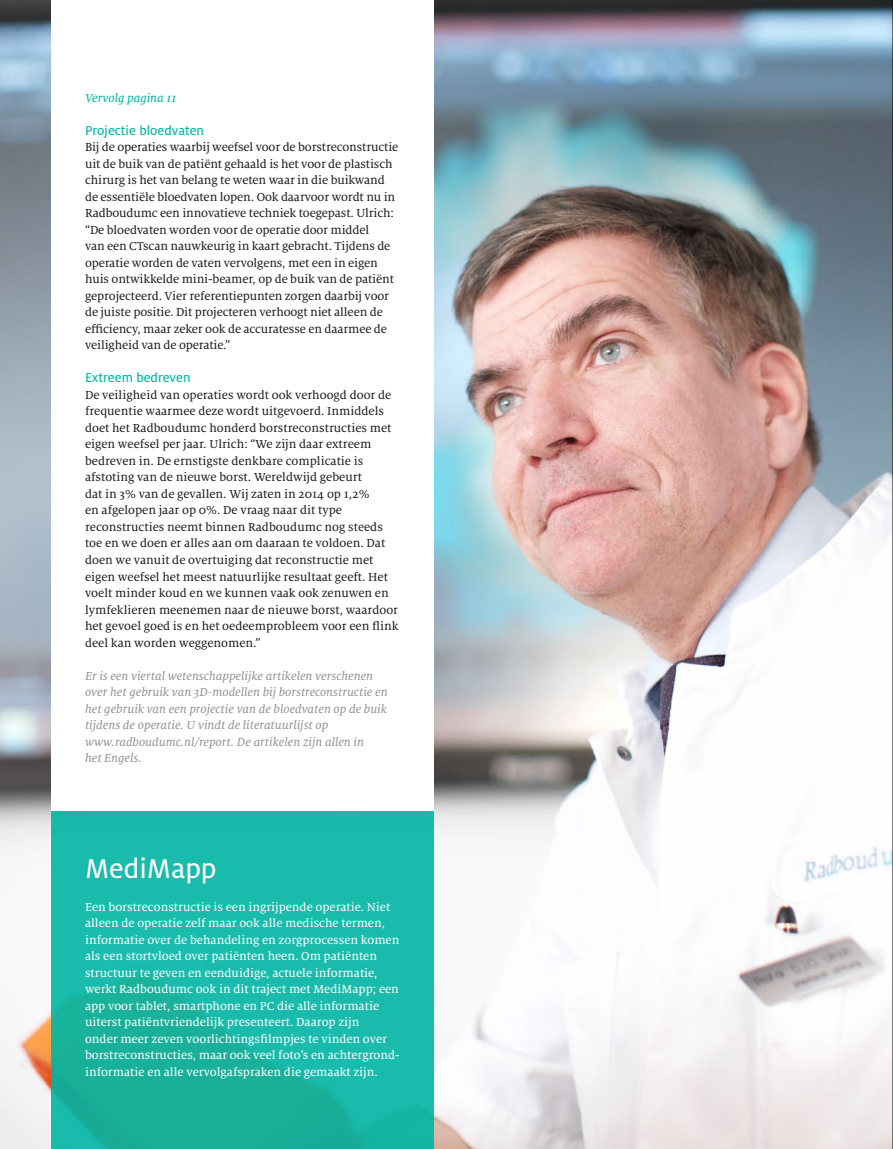
<style>
.page{position:relative;width:893px;height:1149px;background:#fff}
.page>*{position:absolute;margin:0;border:0;box-sizing:border-box;transform-origin:0 0}
.t1{font:30px "Milo OT Text";color:#fff}
.t2{font:14.25px "Milo OT Text";color:#00b5a4}
.t3{font:12.75px/16.5px "Milo Serif OT Text";color:#231f20}
.t4{font:12.75px/16.5px "Milo Serif OT Text";color:#fff}
.t5{font:12.75px/16.5px "Milo Serif OT Text Ita";color:#939598}
.t6{font:12.75px "Milo Serif OT Text Ita";color:#00b5a4}
</style>
<div class="page">
<img style="left:0;top:0;width:892px;height:1148px">
<div style="left:51px;top:0;width:383px;height:811px;background:#fff"></div>
<div style="left:51px;top:811px;width:383px;height:337px;background:linear-gradient(to bottom,#19beb0,#18b19d)"></div>
<hr style="left:892px;top:0;width:1px;height:1148px;background:#000">
<p class="t6" style="left:85px;top:91px;width:93px">Vervolg pagina 11</p>
<p class="t2" style="left:85px;top:122px;width:121px">Projectie bloedvaten</p>
<p class="t3" style="left:85px;top:139px;width:315px">Bij de operaties waarbij weefsel voor de borstreconstructie uit de buik van de patiënt gehaald is het voor de plastisch chirurg is het van belang te weten waar in die buikwand de essentiële bloedvaten lopen. Ook daarvoor wordt nu in Radboudumc een innovatieve techniek toegepast. Ulrich: “De bloedvaten worden voor de operatie door middel<br>van een CTscan nauwkeurig in kaart gebracht. Tijdens de operatie worden de vaten vervolgens, met een in eigen huis ontwikkelde mini-beamer, op de buik van de patiënt geprojecteerd. Vier referentiepunten zorgen daarbij voor de juiste positie. Dit projecteren verhoogt niet alleen de efficiency, maar zeker ook de accuratesse en daarmee de veiligheid van de operatie.”</p>
<p class="t2" style="left:85px;top:370px;width:107px">Extreem bedreven</p>
<p class="t3" style="left:85px;top:387px;width:315px">De veiligheid van operaties wordt ook verhoogd door de frequentie waarmee deze wordt uitgevoerd. Inmiddels doet het Radboudumc honderd borstreconstructies met eigen weefsel per jaar. Ulrich: “We zijn daar extreem bedreven in. De ernstigste denkbare complicatie is afstoting van de nieuwe borst. Wereldwijd gebeurt<br>dat in 3% van de gevallen. Wij zaten in 2014 op 1,2%<br>en afgelopen jaar op 0%. De vraag naar dit type reconstructies neemt binnen Radboudumc nog steeds toe en we doen er alles aan om daaraan te voldoen. Dat doen we vanuit de overtuiging dat reconstructie met eigen weefsel het meest natuurlijke resultaat geeft. Het voelt minder koud en we kunnen vaak ook zenuwen en lymfeklieren meenemen naar de nieuwe borst, waardoor het gevoel goed is en het oedeemprobleem voor een flink deel kan worden weggenomen.”</p>
<p class="t5" style="left:85px;top:667px;width:304px">Er is een viertal wetenschappelijke artikelen verschenen over het gebruik van 3D-modellen bij borstreconstructie en het gebruik van een projectie van de bloedvaten op de buik tijdens de operatie. U vindt de literatuurlijst op www.radboudumc.nl/report. De artikelen zijn allen in<br>het Engels.</p>
<h1 class="t1" style="left:85px;top:851px;width:133px">MediMapp</h1>
<p class="t4" style="left:85px;top:898px;width:316px">Een borstreconstructie is een ingrijpende operatie. Niet alleen de operatie zelf maar ook alle medische termen, informatie over de behandeling en zorgprocessen komen als een stortvloed over patiënten heen. Om patiënten structuur te geven en eenduidige, actuele informatie, werkt Radboudumc ook in dit traject met MediMapp; een app voor tablet, smartphone en PC die alle informatie uiterst patiëntvriendelijk presenteert. Daarop zijn<br>onder meer zeven voorlichtingsfilmpjes te vinden over borstreconstructies, maar ook veel foto’s en achtergrond&shy;informatie en alle vervolgafspraken die gemaakt zijn.</p>
</div>
